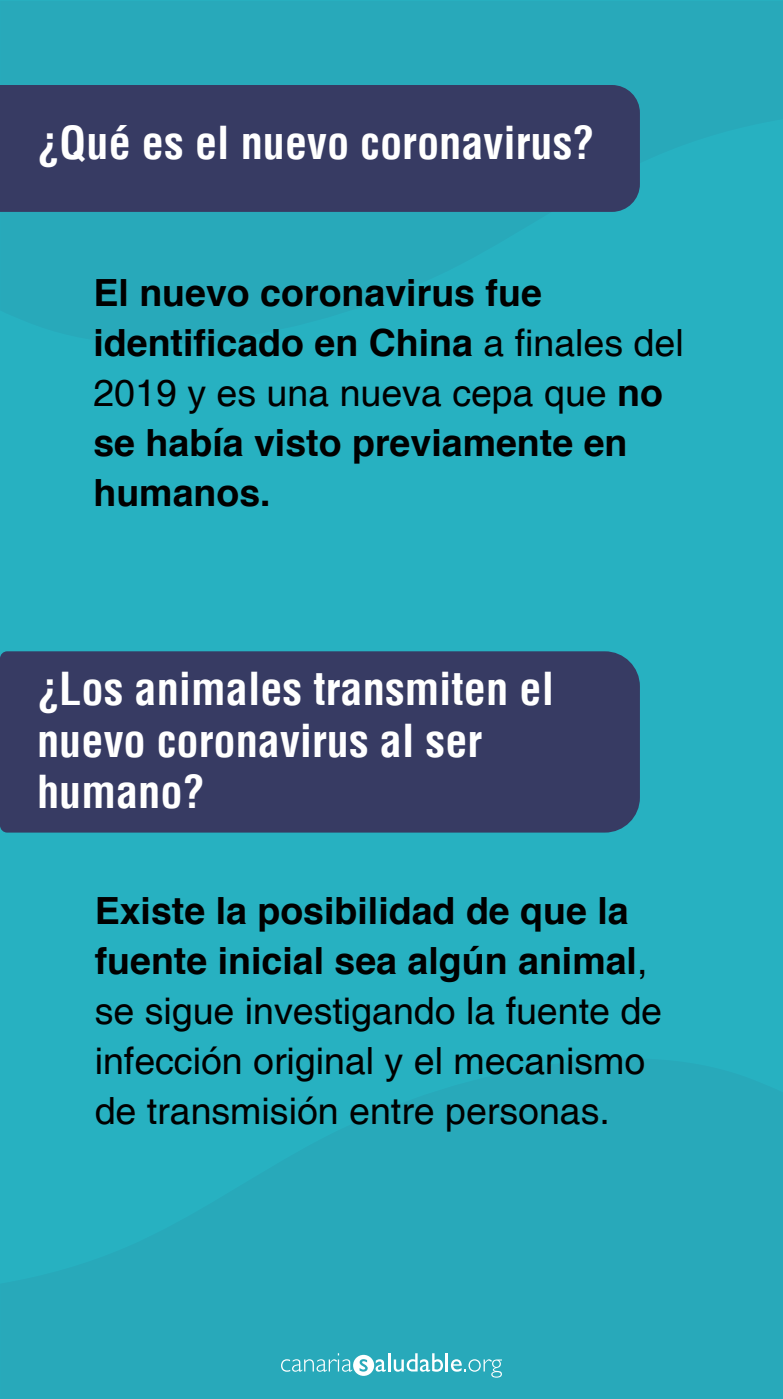
<style>
.page{position:relative;width:783px;height:1399px;background:#fff}
.page>*{position:absolute;margin:0;border:0;box-sizing:border-box;transform-origin:0 0}
.t1{font:700 condensed 44.38px/51.2px "Helvetica";color:#fff}
.t2{font:37.5px/50px "Helvetica";color:#000}
.t3{font:700 37.5px/50px "Helvetica";color:#000}
.s1{font-weight:400}
.s2{font-weight:700}
</style>
<div class="page">
<div style="left:0;top:1px;width:782px;height:1398px;background:#27b1c1"></div>
<div style="left:0;top:85px;width:639px;height:127px;background:#373b63"></div>
<div style="left:0;top:651px;width:639px;height:181px;background:#373b63"></div>
<hr style="left:445px;top:1353px;width:3px;height:18px;background:#fff">
<svg style="left:451px;top:1359px;width:51px;height:18px"></svg>
<svg style="left:281px;top:1353px;width:162px;height:23px"></svg>
<p class="t1" style="left:37px;top:117px;width:559px">¿Qué es el nuevo coronavirus?</p>
<p class="t3" style="left:93px;top:268px;width:591px">El nuevo coronavirus fue identificado en China <span class="s1">a finales del<br>2019 y es una nueva cepa que</span> no se había visto previamente en humanos.</p>
<p class="t1" style="left:37px;top:663px;width:518px">¿Los animales transmiten el nuevo coronavirus al ser humano?</p>
<p class="t2" style="left:95px;top:888px;width:568px"><span class="s2">Existe la posibilidad de que la fuente inicial sea algún animal</span>, se sigue investigando la fuente de infección original y el mecanismo de transmisión entre personas.</p>
</div>
